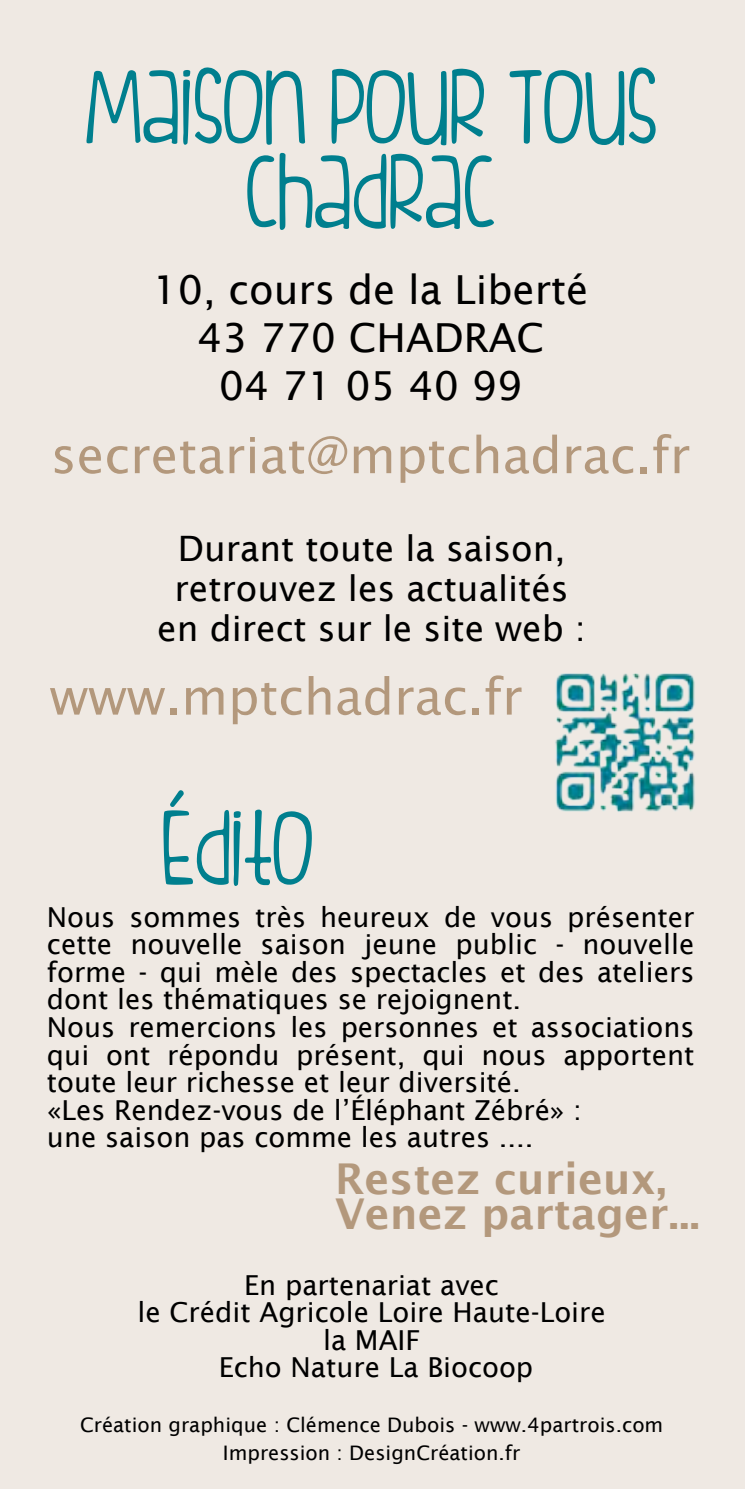
<style>
.page{position:relative;width:745px;height:1489px;background:#fff}
.page>*{position:absolute;margin:0;border:0;box-sizing:border-box;transform-origin:0 0}
.t1{font:110px/85px "FIS Hfingers";color:#007f8e;text-align:center}
.t2{font:50px "Lucida Sans";color:#b3987c}
.t3{font:600 42.5px/35px "Lucida Sans";color:#b3987c}
.t4{font:40px/48px "Lucida Sans";color:#000;text-align:center}
.t5{font:35px/40px "Lucida Sans";color:#000;text-align:center}
.t6{font:27.5px/27.5px "Lucida Sans";color:#000;text-align:center}
.t7{font:20px/27.5px "Lucida Sans";color:#000;text-align:center}
</style>
<div class="page">
<div style="left:0;top:0;width:744px;height:1488px;background:#efe9e3"></div>
<img style="left:555px;top:673px;width:140px;height:139px">
<h1 class="t1" style="left:85px;top:64px;width:573px">MAISON POUR TOUS<br>CHADRAC</h1>
<h3 class="t4" style="left:152px;top:265px;width:437px">10, cours de la Liberté<br>43 770 CHADRAC<br>04 71 05 40 99</h3>
<h2 class="t2" style="left:51px;top:427px;width:640px">secretariat@mptchadrac.fr</h2>
<p class="t5" style="left:157px;top:528px;width:430px">Durant toute la saison, retrouvez les actualités en direct sur le site web :</p>
<h2 class="t2" style="left:50px;top:668px;width:474px">www.mptchadrac.fr</h2>
<h1 class="t1" style="left:162px;top:805px;width:153px">ÉDITO</h1>
<p class="t6" style="left:47px;top:903px;width:648px;text-align:left">Nous sommes très heureux de vous présenter cette nouvelle saison jeune public - nouvelle forme - qui mèle des spectacles et des ateliers dont les thématiques se rejoignent.<br>Nous remercions les personnes et associations qui ont répondu présent, qui nous apportent toute leur richesse et leur diversité.<br>«Les Rendez-vous de l’Éléphant Zébré» :<br>une saison pas comme les autres ....</p>
<h3 class="t3" style="left:335px;top:1160px;width:366px">Restez curieux,<br>Venez partager...</h3>
<p class="t6" style="left:137px;top:1270px;width:469px">En partenariat avec<br>le Crédit Agricole Loire Haute-Loire la MAIF<br>Echo Nature La Biocoop</p>
<p class="t7" style="left:80px;top:1410px;width:584px">Création graphique : Clémence Dubois - www.4partrois.com<br>Impression : DesignCréation.fr</p>
</div>
